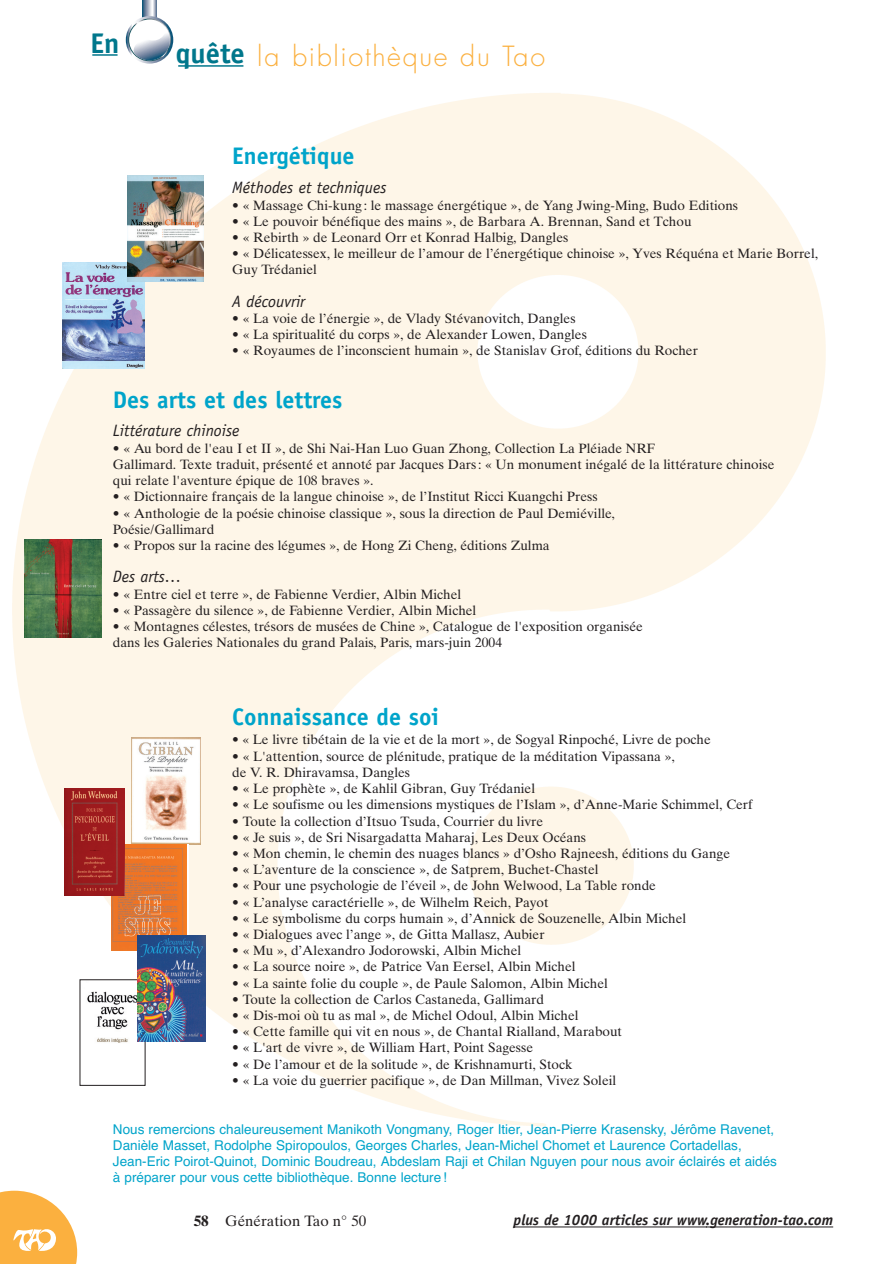
<style>
.page{position:relative;width:894px;height:1264px;background:#fff}
.page>*{position:absolute;margin:0;border:0;box-sizing:border-box;transform-origin:0 0}
.t1{font:700 28.5px "Officina Sans";color:#00778c}
.t2{font:300 27px "Futura";letter-spacing:.06em;color:#fbb03f}
.t3{font:700 24px "Officina Sans";color:#00a4ca}
.t4{font:italic 16.5px "Officina Sans";color:#231f20}
.t5{font:italic 700 15px "Officina Sans";color:#231f20}
.t6{font:15px "Times Ten";color:#231f20}
.t7{font:13.5px/16.2px "Times Ten";color:#231f20}
.t8{font:13.5px/16.2px "Helvetica";color:#00a4ca}
.s1{font-family:"Officina Sans";font-weight:700;font-size:28.5px;color:#00778c}
.s2{font-weight:700}
</style>
<div class="page">
<img style="left:12px;top:37px;width:814px;height:1089px">
<hr style="left:513px;top:1226px;width:194px;height:1px;background:#231f20">
<hr style="left:705px;top:1226px;width:39px;height:1px;background:#231f20">
<hr style="left:744px;top:1226px;width:44px;height:1px;background:#231f20">
<hr style="left:788px;top:1226px;width:45px;height:1px;background:#231f20">
<svg style="left:142px;top:0;width:15px;height:16px"></svg>
<svg style="left:126px;top:16px;width:47px;height:48px"></svg>
<hr style="left:92px;top:54px;width:25px;height:2px;background:#00778c">
<hr style="left:178px;top:65px;width:65px;height:2px;background:#00778c">
<svg style="left:0;top:1190px;width:77px;height:73px"></svg>
<img style="left:132px;top:737px;width:68px;height:107px">
<img style="left:63px;top:262px;width:82px;height:106px">
<img style="left:128px;top:175px;width:76px;height:106px">
<img style="left:82px;top:981px;width:61px;height:102px">
<svg style="left:186px;top:843px;width:3px;height:92px"></svg>
<img style="left:111px;top:843px;width:75px;height:107px">
<img style="left:64px;top:788px;width:60px;height:107px">
<img style="left:24px;top:539px;width:78px;height:98px">
<img style="left:137px;top:935px;width:68px;height:106px">
<h1 class="t1" style="left:90px;top:32px;width:31px">En</h1>
<h2 class="t2" style="left:176px;top:43px;width:371px"><span class="s1">quête</span> la bibliothèque du Tao</h2>
<h3 class="t3" style="left:232px;top:147px;width:124px">Energétique</h3>
<p class="t4" style="left:232px;top:181px;width:156px">Méthodes et techniques</p>
<p class="t7" style="left:232px;top:198px;width:507px">• « Massage Chi-kung : le massage énergétique », de Yang Jwing-Ming, Budo Editions</p>
<p class="t7" style="left:232px;top:214px;width:460px">• « Le pouvoir bénéfique des mains », de Barbara A. Brennan, Sand et Tchou</p>
<p class="t7" style="left:232px;top:230px;width:337px">• « Rebirth » de Leonard Orr et Konrad Halbig, Dangles</p>
<p class="t7" style="left:232px;top:247px;width:587px">• « Délicatessex, le meilleur de l’amour de l’énergétique chinoise », Yves Réquéna et Marie Borrel,<br>Guy Trédaniel</p>
<p class="t4" style="left:232px;top:295px;width:74px">A découvrir</p>
<p class="t7" style="left:232px;top:311px;width:345px">• « La voie de l’énergie », de Vlady Stévanovitch, Dangles</p>
<p class="t7" style="left:232px;top:328px;width:356px">• « La spiritualité du corps », de Alexander Lowen, Dangles</p>
<p class="t7" style="left:232px;top:344px;width:467px">• « Royaumes de l’inconscient humain », de Stanislav Grof, éditions du Rocher</p>
<h3 class="t3" style="left:113px;top:391px;width:231px">Des arts et des lettres</h3>
<p class="t4" style="left:113px;top:424px;width:128px">Littérature chinoise</p>
<p class="t7" style="left:113px;top:441px;width:663px">• « Au bord de l'eau I et II », de Shi Nai-Han Luo Guan Zhong, Collection La Pléiade NRF<br>Gallimard. Texte traduit, présenté et annoté par Jacques Dars : « Un monument inégalé de la littérature chinoise qui relate l'aventure épique de 108 braves ».</p>
<p class="t7" style="left:113px;top:490px;width:486px">• « Dictionnaire français de la langue chinoise », de l’Institut Ricci Kuangchi Press</p>
<p class="t7" style="left:113px;top:506px;width:503px">• « Anthologie de la poésie chinoise classique », sous la direction de Paul Demiéville,<br>Poésie/Gallimard</p>
<p class="t7" style="left:113px;top:538px;width:438px">• « Propos sur la racine des légumes », de Hong Zi Cheng, éditions Zulma</p>
<p class="t4" style="left:113px;top:570px;width:70px">Des arts…</p>
<p class="t7" style="left:113px;top:587px;width:350px">• « Entre ciel et terre », de Fabienne Verdier, Albin Michel</p>
<p class="t7" style="left:113px;top:603px;width:365px">• « Passagère du silence », de Fabienne Verdier, Albin Michel</p>
<p class="t7" style="left:113px;top:619px;width:531px">• « Montagnes célestes, trésors de musées de Chine », Catalogue de l'exposition organisée dans les Galeries Nationales du grand Palais, Paris, mars-juin 2004</p>
<h3 class="t3" style="left:232px;top:707px;width:208px">Connaissance de soi</h3>
<p class="t7" style="left:232px;top:733px;width:480px">• « Le livre tibétain de la vie et de la mort », de Sogyal Rinpoché, Livre de poche</p>
<p class="t7" style="left:232px;top:749px;width:444px">• « L'attention, source de plénitude, pratique de la méditation Vipassana », de V. R. Dhiravamsa, Dangles</p>
<p class="t7" style="left:232px;top:781px;width:304px">• « Le prophète », de Kahlil Gibran, Guy Trédaniel</p>
<p class="t7" style="left:232px;top:797px;width:522px">• « Le soufisme ou les dimensions mystiques de l’Islam », d’Anne-Marie Schimmel, Cerf</p>
<p class="t7" style="left:232px;top:814px;width:312px">• Toute la collection d’Itsuo Tsuda, Courrier du livre</p>
<p class="t7" style="left:232px;top:830px;width:355px">• « Je suis », de Sri Nisargadatta Maharaj, Les Deux Océans</p>
<p class="t7" style="left:232px;top:846px;width:499px">• « Mon chemin, le chemin des nuages blancs » d’Osho Rajneesh, éditions du Gange</p>
<p class="t7" style="left:232px;top:862px;width:368px">• « L’aventure de la conscience », de Satprem, Buchet-Chastel</p>
<p class="t7" style="left:232px;top:878px;width:425px">• « Pour une psychologie de l’éveil », de John Welwood, La Table ronde</p>
<p class="t7" style="left:232px;top:895px;width:318px">• « L’analyse caractérielle », de Wilhelm Reich, Payot</p>
<p class="t7" style="left:232px;top:911px;width:455px">• « Le symbolisme du corps humain », d’Annick de Souzenelle, Albin Michel</p>
<p class="t7" style="left:232px;top:927px;width:314px">• « Dialogues avec l’ange », de Gitta Mallasz, Aubier</p>
<p class="t7" style="left:232px;top:943px;width:290px">• « Mu », d’Alexandro Jodorowski, Albin Michel</p>
<p class="t7" style="left:232px;top:959px;width:345px">• « La source noire », de Patrice Van Eersel, Albin Michel</p>
<p class="t7" style="left:232px;top:976px;width:377px">• « La sainte folie du couple », de Paule Salomon, Albin Michel</p>
<p class="t7" style="left:232px;top:992px;width:313px">• Toute la collection de Carlos Castaneda, Gallimard</p>
<p class="t7" style="left:232px;top:1008px;width:348px">• « Dis-moi où tu as mal », de Michel Odoul, Albin Michel</p>
<p class="t7" style="left:232px;top:1024px;width:391px">• « Cette famille qui vit en nous », de Chantal Rialland, Marabout</p>
<p class="t7" style="left:232px;top:1040px;width:302px">• « L'art de vivre », de William Hart, Point Sagesse</p>
<p class="t7" style="left:232px;top:1057px;width:342px">• « De l’amour et de la solitude », de Krishnamurti, Stock</p>
<p class="t7" style="left:232px;top:1073px;width:385px">• « La voie du guerrier pacifique », de Dan Millman, Vivez Soleil</p>
<p class="t8" style="left:113px;top:1122px;width:665px">Nous remercions chaleureusement Manikoth Vongmany, Roger Itier, Jean-Pierre Krasensky, Jérôme Ravenet, Danièle Masset, Rodolphe Spiropoulos, Georges Charles, Jean-Michel Chomet et Laurence Cortadellas, Jean-Eric Poirot-Quinot, Dominic Boudreau, Abdeslam Raji et Chilan Nguyen pour nous avoir éclairés et aidés à préparer pour vous cette bibliothèque. Bonne lecture !</p>
<p class="t6" style="left:194px;top:1214px;width:174px"><span class="s2">58</span> Génération Tao n° 50</p>
<p class="t5" style="left:513px;top:1214px;width:321px">plus de 1000 articles sur www.generation-tao.com</p>
</div>
